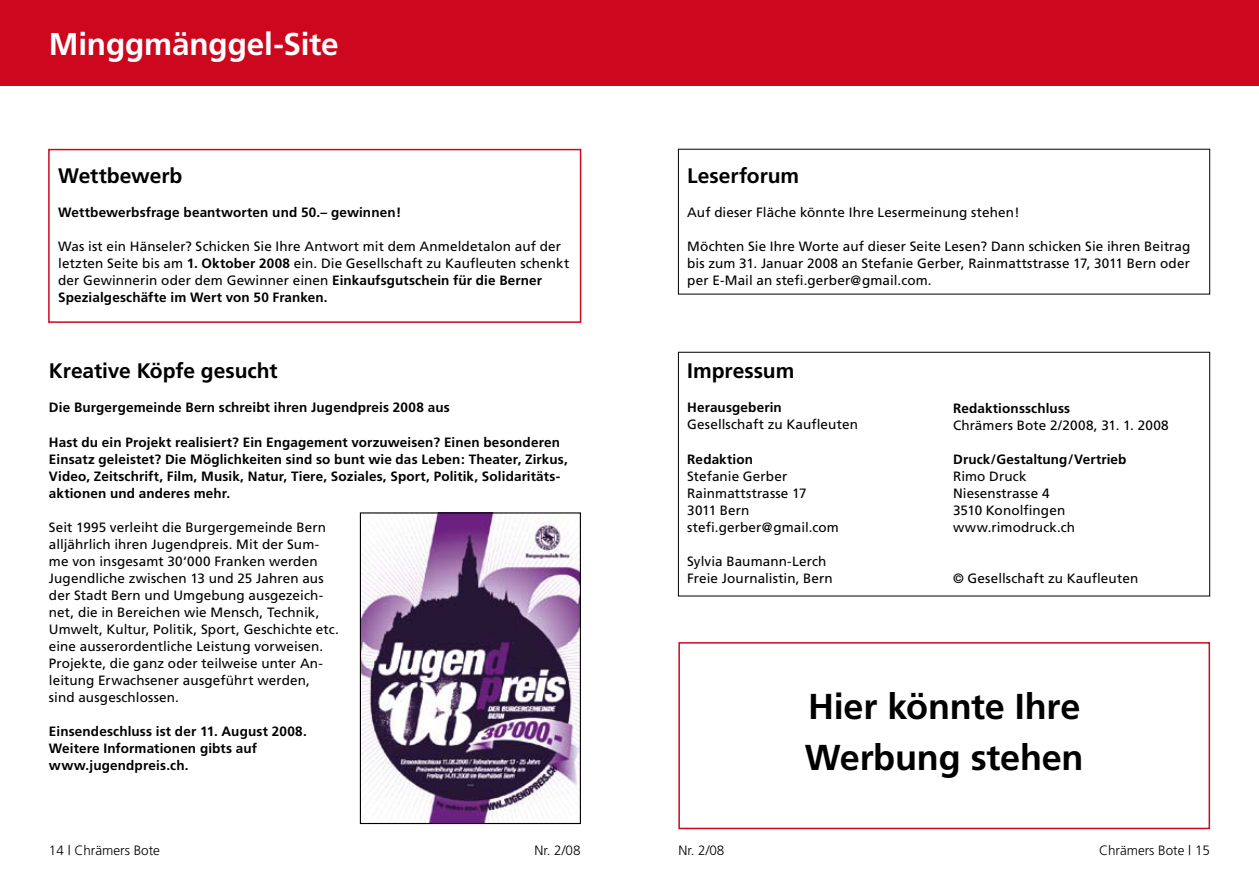
<style>
.page{position:relative;width:1259px;height:893px;background:#fff}
.page>*{position:absolute;margin:0;border:0;box-sizing:border-box;transform-origin:0 0}
.t1{font:700 36px/51px "Frutiger";letter-spacing:-.005em;color:#000}
.t2{font:700 31.5px "Frutiger";letter-spacing:-.005em;color:#fff}
.t3{font:700 21px "Frutiger";letter-spacing:-.005em;color:#000}
.t4{font:13.5px/17px "Frutiger";letter-spacing:.005em;color:#000}
.t5{font:700 13.5px/17px "Frutiger";letter-spacing:.01em;color:#000}
.t6{font:300 13.5px "Frutiger";color:#000}
.s1{font-weight:700}
</style>
<div class="page">
<div style="left:48px;top:149px;width:533px;height:174px;border:2px solid #cd071e"></div>
<div style="left:678px;top:352px;width:532px;height:244px;border:1px solid #000"></div>
<div style="left:629px;top:0;width:630px;height:85px;background:#cd071e"></div>
<div style="left:0;top:0;width:629px;height:85px;background:#cd071e"></div>
<img style="left:362px;top:514px;width:217px;height:308px">
<div style="left:360px;top:512px;width:221px;height:312px;border:1px solid #000"></div>
<div style="left:678px;top:642px;width:532px;height:187px;border:2px solid #cd071e"></div>
<h2 class="t2" style="left:49px;top:25px;width:291px">Minggmänggel-Site</h2>
<h3 class="t3" style="left:58px;top:163px;width:125px">Wettbewerb</h3>
<p class="t5" style="left:58px;top:204px;width:345px">Wettbewerbsfrage beantworten und 50.– gewinnen!</p>
<p class="t4" style="left:58px;top:238px;width:513px">Was ist ein Hänseler? Schicken Sie Ihre Antwort mit dem Anmeldetalon auf der letzten Seite bis am <span class="s1">1. Oktober 2008</span> ein. Die Gesellschaft zu Kaufleuten schenkt der Gewinnerin oder dem Gewinner einen <span class="s1">Einkaufsgutschein für die Berner Spezialgeschäfte im Wert von 50 Franken.</span></p>
<h3 class="t3" style="left:49px;top:359px;width:230px">Kreative Köpfe gesucht</h3>
<p class="t5" style="left:49px;top:399px;width:402px">Die Burgergemeinde Bern schreibt ihren Jugendpreis 2008 aus</p>
<p class="t5" style="left:49px;top:433px;width:520px">Hast du ein Projekt realisiert? Ein Engagement vorzuweisen? Einen besonderen Einsatz geleistet? Die Möglichkeiten sind so bunt wie das Leben: Theater, Zirkus, Video, Zeitschrift, Film, Musik, Natur, Tiere, Soziales, Sport, Politik, Solidaritäts&shy;aktionen und anderes mehr.</p>
<p class="t4" style="left:49px;top:518px;width:291px">Seit 1995 verleiht die Burgergemeinde Bern alljährlich ihren Jugendpreis. Mit der Sum&shy;me von insgesamt 30‘000 Franken werden Jugendliche zwischen 13 und 25 Jahren aus der Stadt Bern und Umgebung ausgezeich&shy;net, die in Bereichen wie Mensch, Technik, Umwelt, Kultur, Politik, Sport, Geschichte etc. eine ausserordentliche Leistung vorweisen.<br>Projekte, die ganz oder teilweise unter An&shy;leitung Erwachsener ausgeführt werden, sind ausgeschlossen.</p>
<p class="t5" style="left:49px;top:722px;width:259px">Einsendeschluss ist der 11. August 2008.<br>Weitere Informationen gibts auf www.jugendpreis.ch.</p>
<h3 class="t3" style="left:687px;top:163px;width:113px">Leserforum</h3>
<p class="t4" style="left:687px;top:204px;width:334px">Auf dieser Fläche könnte Ihre Lesermeinung stehen!</p>
<p class="t4" style="left:687px;top:238px;width:504px;text-align:justify">Möchten Sie Ihre Worte auf dieser Seite Lesen? Dann schicken Sie ihren Beitrag bis zum 31. Januar 2008 an Stefanie Gerber, Rainmattstrasse 17, 3011 Bern oder per E-Mail an stefi.gerber@gmail.com.</p>
<h3 class="t3" style="left:687px;top:359px;width:109px">Impressum</h3>
<p class="t5" style="left:687px;top:399px;width:96px">Herausgeberin</p>
<p class="t4" style="left:687px;top:416px;width:172px">Gesellschaft zu Kaufleuten</p>
<p class="t5" style="left:687px;top:450px;width:67px">Redaktion</p>
<p class="t4" style="left:687px;top:467px;width:153px">Stefanie Gerber<br>Rainmattstrasse 17<br>3011 Bern stefi.gerber@gmail.com</p>
<p class="t4" style="left:687px;top:552px;width:147px">Sylvia Baumann-Lerch<br>Freie Journalistin, Bern</p>
<p class="t5" style="left:953px;top:399px;width:119px">Redaktionsschluss</p>
<p class="t4" style="left:953px;top:416px;width:217px">Chrämers Bote 2/2008, 31. 1. 2008</p>
<p class="t5" style="left:953px;top:450px;width:175px">Druck/Gestaltung/Vertrieb</p>
<p class="t4" style="left:953px;top:467px;width:124px">Rimo Druck<br>Niesenstrasse 4<br>3510 Konolfingen www.rimodruck.ch</p>
<p class="t4" style="left:953px;top:569px;width:187px">© Gesellschaft zu Kaufleuten</p>
<h1 class="t1" style="left:805px;top:680px;width:280px">Hier könnte Ihre<br>Werbung stehen</h1>
<p class="t6" style="left:49px;top:842px;width:113px">14 | Chrämers Bote</p>
<p class="t6" style="left:534px;top:842px;width:48px">Nr. 2/08</p>
<p class="t6" style="left:678px;top:842px;width:48px">Nr. 2/08</p>
<p class="t6" style="left:1099px;top:842px;width:113px">Chrämers Bote | 15</p>
</div>
